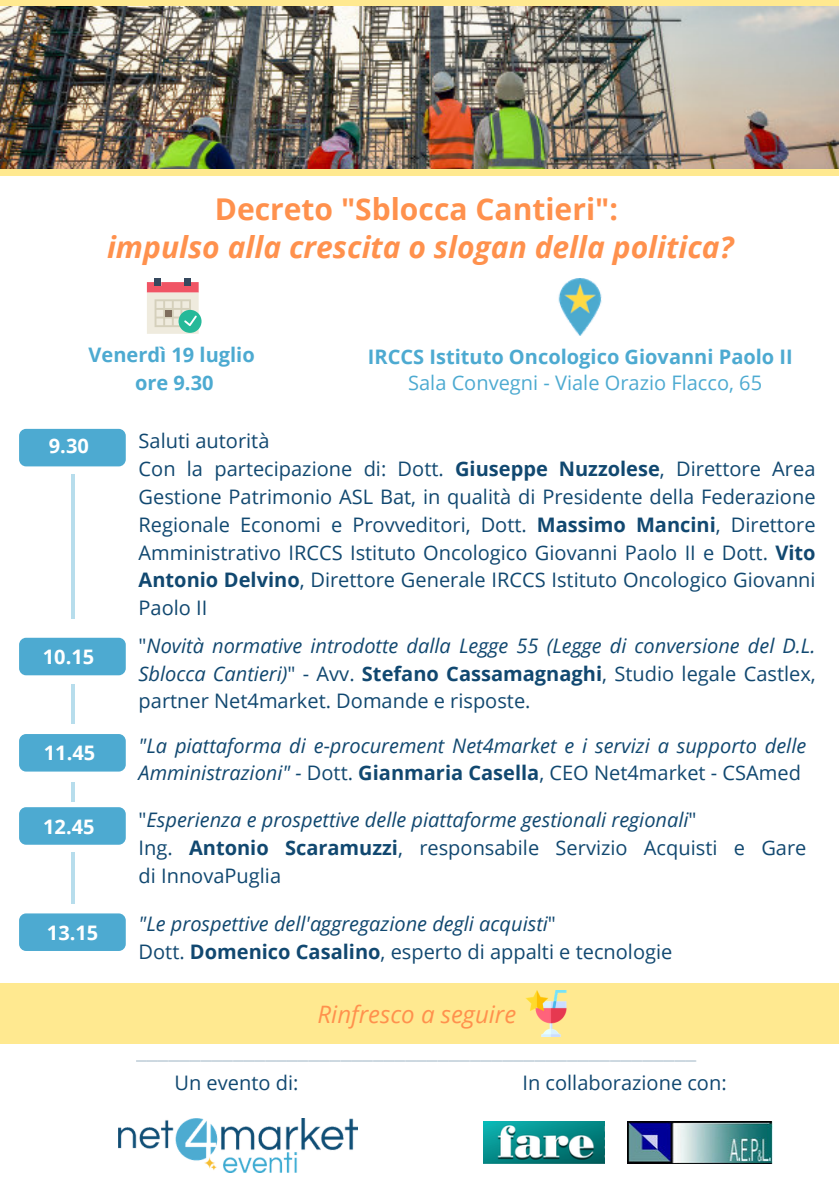
<style>
.page{position:relative;width:839px;height:1191px;background:#fff}
.page>*{position:absolute;margin:0;border:0;box-sizing:border-box;transform-origin:0 0}
.t1{font:italic 700 30px "Open Sans";color:#ff914d}
.t2{font:700 30px "Open Sans";color:#ff914d}
.t3{font:24px "Open Sans";color:#114870}
.t4{font:italic 24px "Open Sans";color:#ff914d}
.t5{font:italic 20px/27.8px "Open Sans";color:#114870}
.t6{font:20px/27.8px "Open Sans";color:#114870}
.t7{font:700 20px/27.8px "Open Sans";color:#4daad1;text-align:center}
.t8{font:20px "Open Sans";color:#4daad1}
.t9{font:700 20px "Open Sans";color:#fff}
.s1{font-weight:700}
.s2{font-style:normal}
.s3{font-weight:700;font-style:normal}
</style>
<div class="page">
<div style="left:0;top:0;width:838px;height:176px;background:#ffe990"></div>
<img style="left:0;top:7px;width:838px;height:162px">
<img style="left:119px;top:1119px;width:239px;height:54px">
<hr style="left:71px;top:446px;width:4px;height:501px;background:#b7ddec">
<img style="left:484px;top:1121px;width:120px;height:42px">
<svg style="left:44px;top:428px;width:54px;height:45px"></svg>
<div style="left:19px;top:429px;width:107px;height:37px;background:#4daad1;border-radius:7px"></div>
<div style="left:50px;top:619px;width:54px;height:65px;background:#fff"></div>
<div style="left:19px;top:638px;width:107px;height:37px;background:#4daad1;border-radius:7px"></div>
<div style="left:50px;top:725px;width:54px;height:57px;background:#fff"></div>
<div style="left:19px;top:734px;width:107px;height:38px;background:#4daad1;border-radius:7px"></div>
<div style="left:53px;top:802px;width:54px;height:50px;background:#fff"></div>
<div style="left:19px;top:807px;width:107px;height:38px;background:#4daad1;border-radius:7px"></div>
<div style="left:154px;top:278px;width:7px;height:8px;background:#36495e"></div>
<div style="left:184px;top:278px;width:7px;height:8px;background:#36495e"></div>
<svg style="left:147px;top:282px;width:54px;height:52px;background:#cbc2b8"></svg>
<div style="left:0;top:983px;width:838px;height:60px;background:#ffe990"></div>
<img style="left:526px;top:990px;width:41px;height:47px">
<img style="left:558px;top:278px;width:44px;height:57px">
<img style="left:627px;top:1121px;width:145px;height:43px">
<div style="left:46px;top:905px;width:54px;height:46px;background:#fff"></div>
<div style="left:19px;top:913px;width:107px;height:38px;background:#4daad1;border-radius:7px"></div>
<h1 class="t2" style="left:215px;top:188px;width:404px">Decreto "Sblocca Cantieri":</h1>
<h1 class="t1" style="left:107px;top:226px;width:628px">impulso alla crescita o slogan della politica?</h1>
<p class="t7" style="left:89px;top:340px;width:168px">Venerdì 19 luglio ore 9.30</p>
<p class="t7" style="left:368px;top:342px;width:426px">IRCCS Istituto Oncologico Giovanni Paolo II</p>
<p class="t8" style="left:408px;top:368px;width:355px">Sala Convegni - Viale Orazio Flacco, 65</p>
<p class="t9" style="left:49px;top:432px;width:41px">9.30</p>
<p class="t9" style="left:43px;top:643px;width:53px">10.15</p>
<p class="t9" style="left:44px;top:739px;width:53px">11.45</p>
<p class="t9" style="left:43px;top:812px;width:53px">12.45</p>
<p class="t6" style="left:139px;top:427px;width:678px">Saluti autorità<br>Con la partecipazione di: Dott. <span class="s1">Giuseppe Nuzzolese</span>, Direttore Area Gestione Patrimonio ASL Bat, in qualità di Presidente della Federazione Regionale Economi e Provveditori, Dott. <span class="s1">Massimo Mancini</span>, Direttore Amministrativo IRCCS Istituto Oncologico Giovanni Paolo II e Dott. <span class="s1">Vito Antonio Delvino</span>, Direttore Generale IRCCS Istituto Oncologico Giovanni Paolo II</p>
<p class="t5" style="left:139px;top:631px;width:678px;text-align:justify"><span class="s2">"</span>Novità normative introdotte dalla Legge 55 (Legge di conversione del D.L.<br>Sblocca Cantieri)<span class="s2">" - Avv.</span> <span class="s3">Stefano Cassamagnaghi</span><span class="s2">, Studio legale Castlex, partner Net4market. Domande e risposte.</span></p>
<p class="t5" style="left:139px;top:731px;width:669px">"La piattaforma di e-procurement Net4market e i servizi a supporto delle<br>Amministrazioni" - <span class="s2">Dott.</span> <span class="s3">Gianmaria Casella</span><span class="s2">, CEO Net4market - CSAmed</span></p>
<p class="t5" style="left:139px;top:806px;width:669px"><span class="s2">"</span>Esperienza e prospettive delle piattaforme gestionali regionali<span class="s2">"<br>Ing.</span> <span class="s3">Antonio Scaramuzzi</span><span class="s2">, responsabile Servizio Acquisti e Gare di InnovaPuglia</span></p>
<p class="t9" style="left:47px;top:918px;width:53px">13.15</p>
<p class="t5" style="left:139px;top:910px;width:535px">"Le prospettive dell'aggregazione degli acquisti<span class="s2">"<br>Dott.</span> <span class="s3">Domenico Casalino</span><span class="s2">, esperto di appalti e tecnologie</span></p>
<p class="t4" style="left:317px;top:997px;width:200px">Rinfresco a seguire</p>
<p class="t3" style="left:136px;top:1032px;width:561px">____________________________________________________</p>
<p class="t6" style="left:174px;top:1068px;width:125px">Un evento di:</p>
<p class="t6" style="left:522px;top:1068px;width:206px">In collaborazione con:</p>
</div>
